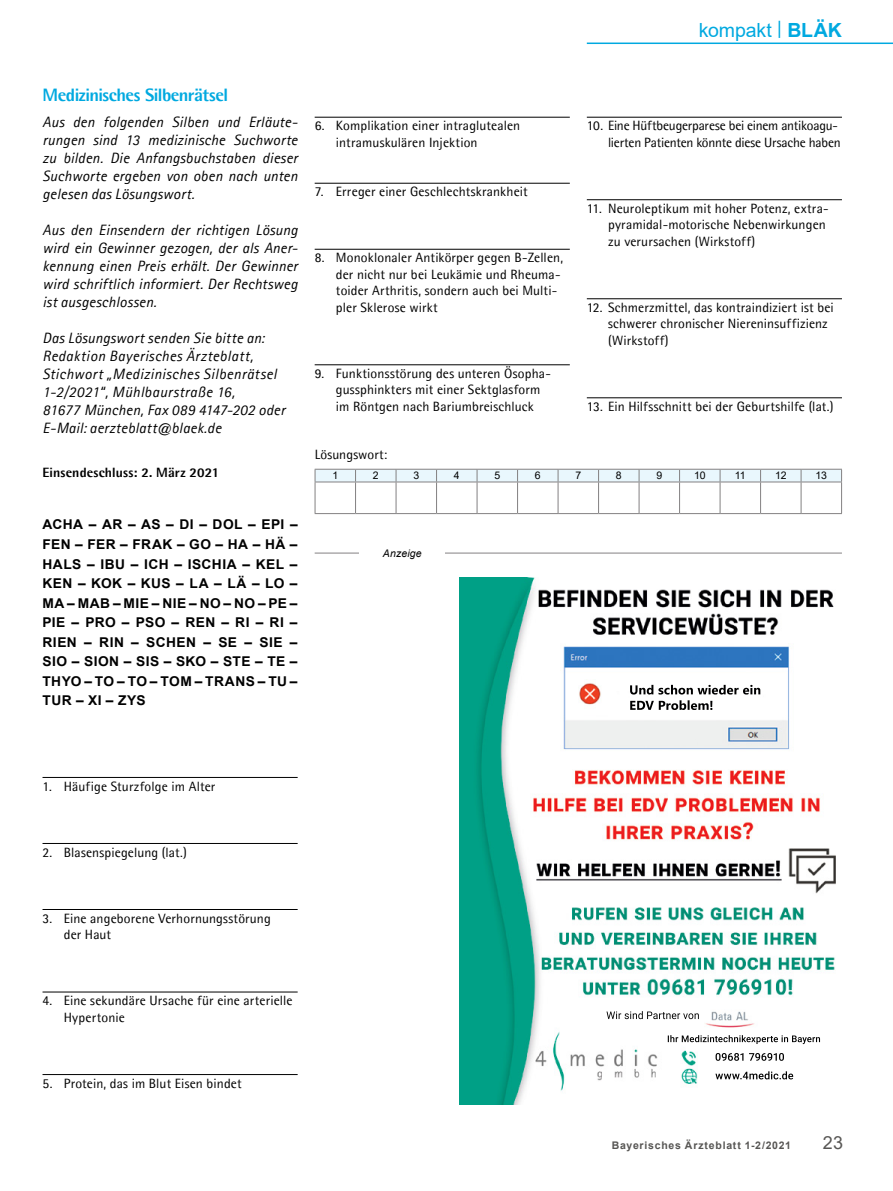
<style>
.page{position:relative;width:893px;height:1191px;background:#fff}
.page>*{position:absolute;margin:0;border:0;box-sizing:border-box;transform-origin:0 0}
.t1{font:19.5px "Arial";letter-spacing:-.005em;color:#00a9e0}
.t2{font:800 18px "Agfa Rotis Semisans";letter-spacing:-.025em;color:#00a9e0}
.t3{font:18px "Arial";color:#575654}
.t4{font:italic 15px/18px "Agfa Rotis Sans Serif";letter-spacing:.015em;color:#000;text-align:justify}
.t5{font:13.5px/16.5px "Agfa Rotis Semisans";letter-spacing:.01em;color:#000}
.t6{font:700 13.5px/19.5px "Arial";letter-spacing:.03em;color:#000;text-align:justify}
.t7{font:13.5px/16.5px "Agfa Rotis Semisans";letter-spacing:-.015em;color:#000;text-align:right}
.t8{font:800 13.5px "Agfa Rotis Semisans";letter-spacing:.01em;color:#000}
.t9{font:700 10.5px "Arial";letter-spacing:.07em;color:#575654}
.t10{font:10.5px "Arial";letter-spacing:-.03em;color:#000}
.t11{font:italic 10.5px "Arial";letter-spacing:.01em;color:#000}
.s1{font-weight:700}
</style>
<div class="page">
<hr style="left:587px;top:43px;width:306px;height:1px;background:#00a9e0">
<hr style="left:43px;top:777px;width:255px;height:1px;background:#000">
<hr style="left:43px;top:843px;width:255px;height:1px;background:#000">
<hr style="left:43px;top:909px;width:255px;height:1px;background:#000">
<hr style="left:43px;top:991px;width:255px;height:1px;background:#000">
<hr style="left:43px;top:1074px;width:255px;height:1px;background:#000">
<hr style="left:315px;top:117px;width:255px;height:1px;background:#000">
<hr style="left:315px;top:183px;width:255px;height:1px;background:#000">
<hr style="left:315px;top:249px;width:255px;height:1px;background:#000">
<hr style="left:315px;top:364px;width:255px;height:1px;background:#000">
<hr style="left:587px;top:117px;width:255px;height:1px;background:#000">
<hr style="left:587px;top:199px;width:255px;height:1px;background:#000">
<hr style="left:587px;top:298px;width:255px;height:1px;background:#000">
<hr style="left:587px;top:397px;width:255px;height:1px;background:#000">
<svg style="left:315px;top:469px;width:527px;height:12px;background:#e0ecf2"></svg>
<hr style="left:315px;top:481px;width:41px;height:1px;background:#838182">
<hr style="left:315px;top:482px;width:1px;height:31px;background:#838182">
<hr style="left:356px;top:481px;width:40px;height:1px;background:#838182">
<hr style="left:355px;top:482px;width:1px;height:31px;background:#838182">
<hr style="left:396px;top:481px;width:41px;height:1px;background:#838182">
<hr style="left:396px;top:482px;width:1px;height:31px;background:#838182">
<hr style="left:437px;top:481px;width:40px;height:1px;background:#838182">
<hr style="left:436px;top:482px;width:1px;height:31px;background:#838182">
<hr style="left:477px;top:481px;width:41px;height:1px;background:#838182">
<hr style="left:477px;top:482px;width:1px;height:31px;background:#838182">
<hr style="left:518px;top:481px;width:40px;height:1px;background:#838182">
<hr style="left:517px;top:482px;width:1px;height:31px;background:#838182">
<hr style="left:558px;top:481px;width:41px;height:1px;background:#838182">
<hr style="left:558px;top:482px;width:1px;height:31px;background:#838182">
<hr style="left:599px;top:481px;width:40px;height:1px;background:#838182">
<hr style="left:598px;top:482px;width:1px;height:31px;background:#838182">
<hr style="left:639px;top:481px;width:41px;height:1px;background:#838182">
<hr style="left:639px;top:482px;width:1px;height:31px;background:#838182">
<hr style="left:680px;top:481px;width:40px;height:1px;background:#838182">
<hr style="left:679px;top:482px;width:1px;height:31px;background:#838182">
<hr style="left:720px;top:481px;width:41px;height:1px;background:#838182">
<hr style="left:720px;top:482px;width:1px;height:31px;background:#838182">
<hr style="left:761px;top:481px;width:40px;height:1px;background:#838182">
<hr style="left:760px;top:482px;width:1px;height:31px;background:#838182">
<hr style="left:801px;top:481px;width:41px;height:1px;background:#838182">
<hr style="left:801px;top:482px;width:1px;height:31px;background:#838182">
<hr style="left:841px;top:482px;width:1px;height:31px;background:#838182">
<hr style="left:315px;top:513px;width:41px;height:1px;background:#838182">
<hr style="left:356px;top:513px;width:40px;height:1px;background:#838182">
<hr style="left:396px;top:513px;width:41px;height:1px;background:#838182">
<hr style="left:437px;top:513px;width:40px;height:1px;background:#838182">
<hr style="left:477px;top:513px;width:41px;height:1px;background:#838182">
<hr style="left:518px;top:513px;width:40px;height:1px;background:#838182">
<hr style="left:558px;top:513px;width:41px;height:1px;background:#838182">
<hr style="left:599px;top:513px;width:40px;height:1px;background:#838182">
<hr style="left:639px;top:513px;width:41px;height:1px;background:#838182">
<hr style="left:680px;top:513px;width:40px;height:1px;background:#838182">
<hr style="left:720px;top:513px;width:41px;height:1px;background:#838182">
<hr style="left:761px;top:513px;width:40px;height:1px;background:#838182">
<hr style="left:801px;top:513px;width:41px;height:1px;background:#838182">
<hr style="left:315px;top:553px;width:527px;height:1px;background:#838182">
<div style="left:360px;top:549px;width:85px;height:8px;background:#fff"></div>
<img style="left:459px;top:577px;width:377px;height:527px">
<h1 class="t1" style="left:699px;top:16px;width:145px">kompakt <sup>|</sup> <span class="s1">BLÄK</span></h1>
<h2 class="t2" style="left:43px;top:83px;width:187px">Medizinisches Silbenrätsel</h2>
<p class="t4" style="left:43px;top:113px;width:257px">Aus den folgenden Silben und Erläute&shy;rungen sind 13 medizinische Suchworte zu bilden. Die Anfangsbuchstaben dieser Suchworte ergeben von oben nach unten gelesen das Lösungswort.</p>
<p class="t4" style="left:43px;top:221px;width:257px">Aus den Einsendern der richtigen Lösung wird ein Gewinner gezogen, der als Aner&shy;kennung einen Preis erhält. Der Gewinner wird schriftlich informiert. Der Rechtsweg ist ausgeschlossen.</p>
<p class="t4" style="left:43px;top:329px;width:244px;text-align:left">Das Lösungswort senden Sie bitte an:<br>Redaktion Bayerisches Ärzteblatt, Stichwort „Medizinisches Silbenrätsel 1-2/2021“, Mühlbaurstraße 16,<br>81677 München, Fax 089 4147-202 oder E-Mail: aerzteblatt@blaek.de</p>
<p class="t8" style="left:43px;top:464px;width:178px">Einsendeschluss: 2. März 2021</p>
<p class="t6" style="left:43px;top:515px;width:257px">ACHA – AR – AS – DI – DOL – EPI – FEN – FER – FRAK – GO – HA – HÄ – HALS – IBU – ICH – ISCHIA – KEL – KEN – KOK – KUS – LA – LÄ – LO – MA – MAB – MIE – NIE – NO – NO – PE – PIE – PRO – PSO – REN – RI – RI – RIEN – RIN – SCHEN – SE – SIE – SIO – SION – SIS – SKO – STE – TE – THYO – TO – TO – TOM – TRANS – TU – TUR – XI – ZYS</p>
<p class="t5" style="left:336px;top:117px;width:186px;text-indent:-21px">6. Komplikation einer intraglutealen intramuskulären Injektion</p>
<p class="t5" style="left:315px;top:183px;width:215px">7. Erreger einer Geschlechtskrankheit</p>
<p class="t5" style="left:336px;top:249px;width:229px;text-indent:-21px">8. Monoklonaler Antikörper gegen B-Zellen, der nicht nur bei Leukämie und Rheuma&shy;toider Arthritis, sondern auch bei Multi&shy;pler Sklerose wirkt</p>
<p class="t5" style="left:336px;top:365px;width:216px;text-indent:-21px">9. Funktionsstörung des unteren Ösopha&shy;gussphinkters mit einer Sektglasform im Röntgen nach Bariumbreischluck</p>
<p class="t7" style="left:587px;top:117px;width:255px">10. Eine Hüftbeugerparese bei einem antikoagu&shy;lierten Patienten könnte diese Ursache haben</p>
<p class="t5" style="left:608px;top:200px;width:222px;text-indent:-21px">11. Neuroleptikum mit hoher Potenz, extra&shy;pyramidal-motorische Nebenwirkungen zu verursachen (Wirkstoff)</p>
<p class="t5" style="left:608px;top:299px;width:227px;text-indent:-21px">12. Schmerzmittel, das kontraindiziert ist bei schwerer chronischer Niereninsuffizienz (Wirkstoff)</p>
<p class="t5" style="left:587px;top:398px;width:248px">13. Ein Hilfsschnitt bei der Geburtshilfe (lat.)</p>
<p class="t5" style="left:315px;top:445px;width:74px">Lösungswort:</p>
<p class="t10" style="left:332px;top:468px;width:7px">1</p>
<p class="t10" style="left:373px;top:468px;width:7px">2</p>
<p class="t10" style="left:413px;top:468px;width:7px">3</p>
<p class="t10" style="left:454px;top:468px;width:7px">4</p>
<p class="t10" style="left:494px;top:468px;width:7px">5</p>
<p class="t10" style="left:535px;top:468px;width:7px">6</p>
<p class="t10" style="left:575px;top:468px;width:7px">7</p>
<p class="t10" style="left:616px;top:468px;width:7px">8</p>
<p class="t10" style="left:656px;top:468px;width:7px">9</p>
<p class="t10" style="left:694px;top:468px;width:13px">10</p>
<p class="t10" style="left:735px;top:468px;width:12px">11</p>
<p class="t10" style="left:775px;top:468px;width:13px">12</p>
<p class="t10" style="left:816px;top:468px;width:13px">13</p>
<p class="t11" style="left:383px;top:546px;width:40px">Anzeige</p>
<p class="t5" style="left:43px;top:777px;width:174px">1. Häufige Sturzfolge im Alter</p>
<p class="t5" style="left:43px;top:843px;width:146px">2. Blasenspiegelung (lat.)</p>
<p class="t5" style="left:64px;top:909px;width:209px;text-indent:-21px">3. Eine angeborene Verhornungsstörung der Haut</p>
<p class="t5" style="left:64px;top:992px;width:230px;text-indent:-21px">4. Eine sekundäre Ursache für eine arterielle<br>Hypertonie</p>
<p class="t5" style="left:43px;top:1074px;width:201px">5. Protein, das im Blut Eisen bindet</p>
<p class="t9" style="left:612px;top:1137px;width:181px">Bayerisches Ärzteblatt 1-2/2021</p>
<h2 class="t3" style="left:823px;top:1130px;width:22px">23</h2>
</div>
